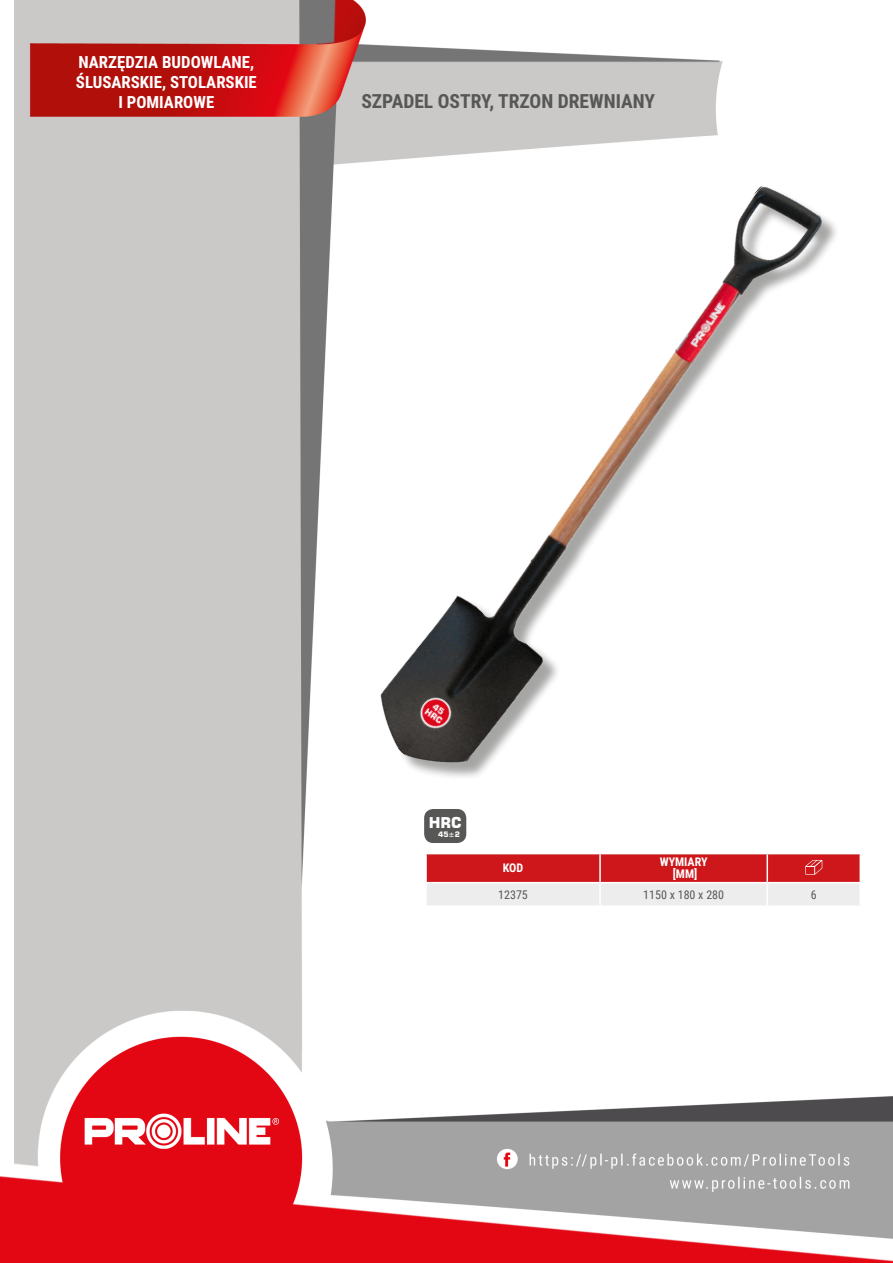
<style>
.page{position:relative;width:893px;height:1263px;background:#fff}
.page>*{position:absolute;margin:0;border:0;box-sizing:border-box;transform-origin:0 0}
.Lewo_bez_dzielenia{font:700 19.5px "Roboto Condensed";color:#575756}
.NagĹ_Ăłwek{font:700 16.8px/20.1px "Roboto Condensed";color:#fff;text-align:center}
.t1{font:700 14.85px "Square 721 BT";color:#fff}
.Center{font:12px "Roboto Condensed";color:#575756}
.Ĺšrodek_bez_dzieleni{font:700 12px "Roboto Condensed";color:#fff}
.Indeks{font:12px "Roboto Condensed";color:#575756}
.Ĺšrodek__wymuszenie{font:700 12px "Roboto Condensed";color:#fff}
.Tabelka_nagĹ_Ăłwek{font:700 12px "Roboto Condensed";color:#fff}
.t2{font:700 7.5px "Square 721 BT";color:#fff}
</style>
<div class="page">
<img style="left:0;top:0;width:893px;height:1263px">
<img style="left:299px;top:172px;width:594px;height:617px">
<hr style="left:425px;top:854px;width:2px;height:28px;background:#fff">
<hr style="left:425px;top:883px;width:2px;height:22px;background:#fff">
<hr style="left:425px;top:853px;width:175px;height:1px;background:#fff">
<hr style="left:425px;top:882px;width:175px;height:1px;background:#fff">
<hr style="left:425px;top:905px;width:175px;height:2px;background:#fff">
<hr style="left:600px;top:905px;width:167px;height:2px;background:#fff">
<hr style="left:767px;top:905px;width:94px;height:2px;background:#fff">
<svg style="left:426px;top:853px;width:435px;height:52px;background:#dd7f80"></svg>
<div style="left:425px;top:810px;width:41px;height:32px;background:#575756;border-radius:8px"></div>
<div style="left:424px;top:809px;width:42px;height:34px;border:1px solid #575756;border-radius:8px"></div>
<p class="NagĹ_Ăłwek" style="left:76px;top:51px;width:182px">NARZĘDZIA BUDOWLANE,<br>ŚLUSARSKIE, STOLARSKIE<br>I POMIAROWE</p>
<p class="Lewo_bez_dzielenia" style="left:361px;top:88px;width:295px">SZPADEL OSTRY, TRZON DREWNIANY</p>
<p class="t1" style="left:429px;top:814px;width:34px">HRC</p>
<p class="t2" style="left:438px;top:830px;width:23px">45±2</p>
<p class="Tabelka_nagĹ_Ăłwek" style="left:503px;top:860px;width:22px">KOD</p>
<p class="Ĺšrodek_bez_dzieleni" style="left:660px;top:854px;width:49px">WYMIARY</p>
<p class="Ĺšrodek__wymuszenie" style="left:673px;top:866px;width:26px">[MM]</p>
<p class="Indeks" style="left:498px;top:886px;width:31px">12375</p>
<p class="Center" style="left:643px;top:886px;width:82px">1150 x 180 x 280</p>
<p class="Center" style="left:811px;top:886px;width:7px">6</p>
</div>
